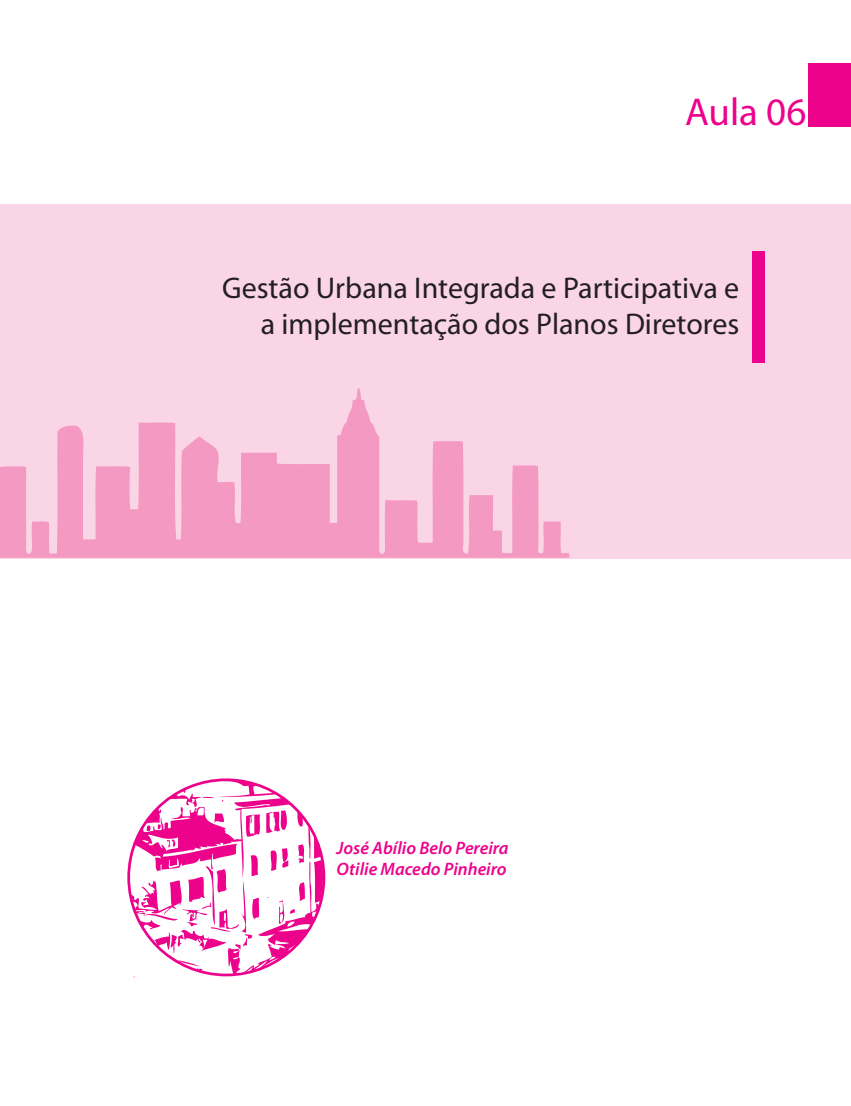
<style>
.page{position:relative;width:851px;height:1106px;background:#fff}
.page>*{position:absolute;margin:0;border:0;box-sizing:border-box;transform-origin:0 0}
.t1{font:39px "Myriad Pro";color:#ed028c}
.t2{font:30px/36px "Myriad Pro";color:#231f20;text-align:right}
.t3{font:italic 600 18px/21.6px "Myriad Pro";color:#ed028c}
</style>
<div class="page">
<div style="left:0;top:204px;width:850px;height:354px;background:#fad5e5"></div>
<div style="left:808px;top:63px;width:42px;height:64px;background:#ed028c"></div>
<svg style="left:0;top:388px;width:569px;height:170px"></svg>
<div style="left:752px;top:252px;width:13px;height:111px;background:#ed028c"></div>
<svg style="left:129px;top:781px;width:194px;height:197px"></svg>
<h1 class="t1" style="left:685px;top:88px;width:123px">Aula 06</h1>
<p class="t2" style="left:222px;top:269px;width:518px">Gestão Urbana Integrada e Participativa e a implementação dos Planos Diretores</p>
<p class="t3" style="left:336px;top:836px;width:174px">José Abílio Belo Pereira<br>Otilie Macedo Pinheiro</p>
</div>
